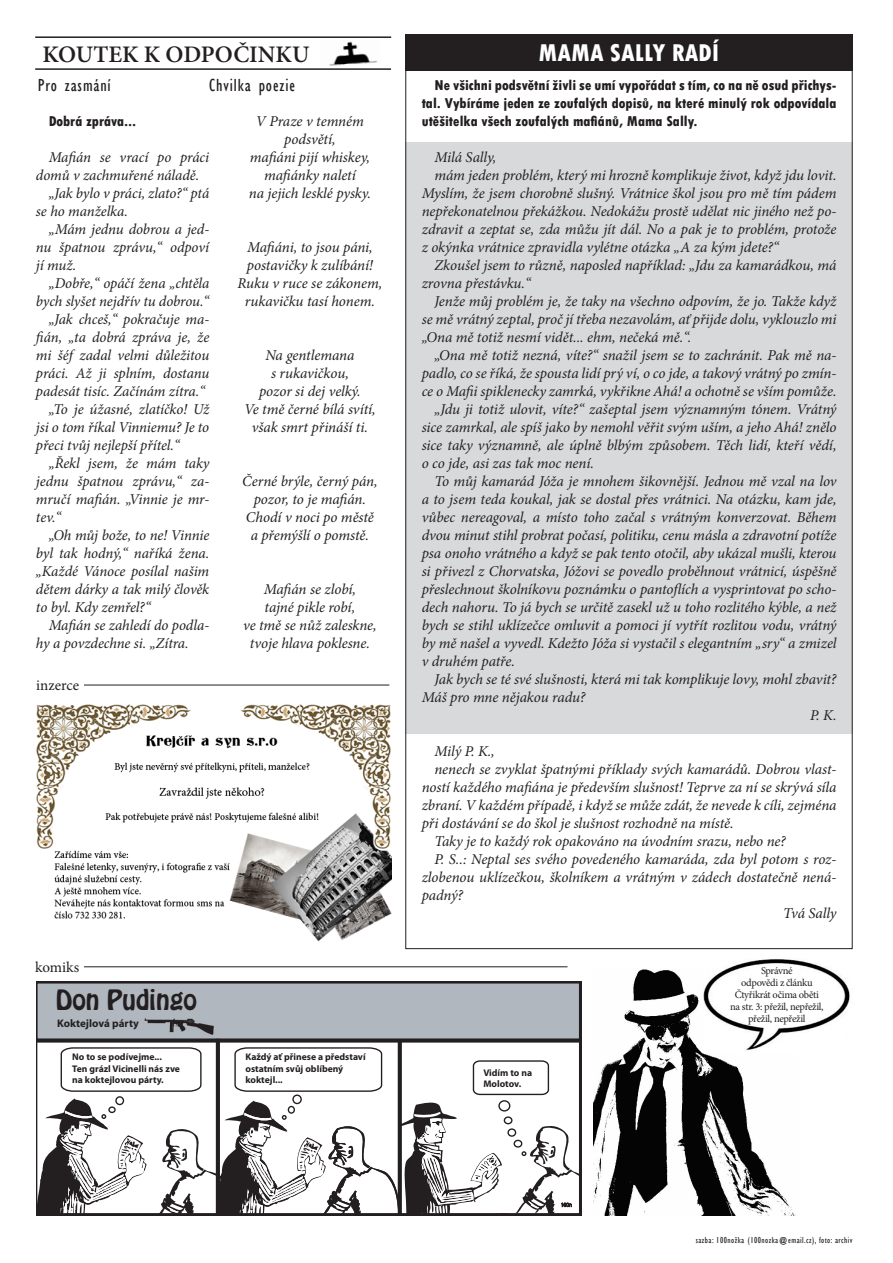
<style>
.page{position:relative;width:893px;height:1263px;background:#fff}
.page>*{position:absolute;margin:0;border:0;box-sizing:border-box;transform-origin:0 0}
.TW_CEN_MT_-_bez_mříž{font:800 condensed 25.5px "Tw Cen";color:#fff}
.t1{font:24.75px "Hobo Std";color:#231f20}
.Elephant{font:600 23.7px "Minion Pro";color:#231f20}
.text_10_-_bez_mřížky{font:condensed 18px "Gill Sans";letter-spacing:.05em;color:#231f20}
.text_10{font:italic 15px/18px "Minion Pro";letter-spacing:-.005em;color:#231f20;text-align:justify}
.text_10-2{font:800 condensed 15px/18px "Tw Cen";color:#231f20;text-align:justify}
.text_10_-_bez_mřížky-2{font:15px "Minion Pro";color:#231f20}
.t2{font:700 10.95px "Myriad Pro";color:#231f20}
.text_10_-_bez_mřížky-3{font:10.5px/12px "Minion Pro";letter-spacing:-.03em;color:#231f20;text-align:center}
.t3{font:700 9.6px/11.6px "Myriad Pro";color:#231f20}
.text_10_-_bez_mřížky-4{font:condensed 9px "Gill Sans";letter-spacing:.05em;color:#231f20}
</style>
<div class="page">
<img style="left:593px;top:969px;width:201px;height:246px">
<img style="left:703px;top:959px;width:147px;height:94px">
<div style="left:405px;top:142px;width:448px;height:591px;background:#d8d9db"></div>
<svg style="left:36px;top:981px;width:545px;height:234px"></svg>
<div style="left:405px;top:34px;width:448px;height:36px;background:#231f20"></div>
<hr style="left:84px;top:966px;width:483px;height:1px;background:#231f20">
<hr style="left:84px;top:685px;width:305px;height:1px;background:#231f20">
<hr style="left:35px;top:36px;width:356px;height:2px;background:#231f20">
<hr style="left:35px;top:68px;width:356px;height:2px;background:#231f20">
<img style="left:329px;top:41px;width:48px;height:25px">
<img style="left:36px;top:704px;width:356px;height:238px">
<p class="Elephant" style="left:43px;top:38px;width:268px">KOUTEK K ODPOČINKU</p>
<p class="text_10_-_bez_mřížky" style="left:209px;top:75px;width:87px">Chvilka poezie</p>
<p class="text_10" style="left:256px;top:112px;width:109px">V Praze v temném</p>
<p class="text_10" style="left:284px;top:130px;width:53px">podsvětí,</p>
<p class="text_10" style="left:250px;top:148px;width:122px">mafiáni pijí whiskey,</p>
<p class="text_10" style="left:264px;top:166px;width:93px">mafiánky naletí</p>
<p class="text_10" style="left:249px;top:184px;width:124px">na jejich lesklé pysky.</p>
<p class="text_10" style="left:247px;top:238px;width:127px">Mafiáni, to jsou páni,</p>
<p class="text_10" style="left:247px;top:256px;width:128px">postavičky k zulíbání!</p>
<p class="text_10" style="left:238px;top:274px;width:146px">Ruku v ruce se zákonem,</p>
<p class="text_10" style="left:245px;top:292px;width:132px">rukavičku tasí honem.</p>
<p class="text_10_-_bez_mřížky" style="left:38px;top:75px;width:75px">Pro zasmání</p>
<p class="text_10-2" style="left:49px;top:112px;width:89px">Dobrá zpráva...</p>
<p class="text_10" style="left:36px;top:148px;width:175px;text-indent:13px">Mafián se vrací po práci domů v zachmuřené náladě.</p>
<p class="text_10" style="left:36px;top:184px;width:175px;text-indent:13px">„Jak bylo v práci, zlato?“ ptá se ho manželka.</p>
<p class="text_10" style="left:36px;top:220px;width:175px;text-indent:13px">„Mám jednu dobrou a jed&shy;nu špatnou zprávu,“ odpoví jí muž.</p>
<p class="text_10" style="left:36px;top:274px;width:175px;text-align:right">„Dobře,“ opáčí žena „chtěla bych slyšet nejdřív tu dobrou.“</p>
<p class="text_10" style="left:36px;top:310px;width:175px;text-indent:13px">„Jak chceš,“ pokračuje ma&shy;fián, „ta dobrá zpráva je, že mi šéf zadal velmi důležitou práci. Až ji splním, dostanu padesát tisíc. Začínám zítra.“</p>
<p class="text_10" style="left:36px;top:400px;width:175px;text-indent:13px">„To je úžasné, zlatíčko! Už jsi o tom říkal Vinniemu? Je to přeci tvůj nejlepší přítel.“</p>
<p class="text_10" style="left:36px;top:454px;width:175px;text-indent:13px">„Řekl jsem, že mám taky jednu špatnou zprávu,“ za&shy;mručí mafián. „Vinnie je mr&shy;tev.“</p>
<p class="text_10" style="left:36px;top:526px;width:175px;text-indent:13px">„Oh můj bože, to ne! Vinnie byl tak hodný,“ naříká žena. „Každé Vánoce posílal našim dětem dárky a tak milý člověk to byl. Kdy zemřel?“</p>
<p class="text_10" style="left:36px;top:616px;width:175px;text-indent:13px">Mafián se zahledí do podla&shy;hy a povzdechne si. „Zítra.</p>
<p class="text_10" style="left:265px;top:346px;width:91px">Na gentlemana</p>
<p class="text_10" style="left:271px;top:364px;width:79px">s rukavičkou,</p>
<p class="text_10" style="left:259px;top:382px;width:103px">pozor si dej velký.</p>
<p class="text_10" style="left:244px;top:400px;width:133px">Ve tmě černé bílá svítí,</p>
<p class="text_10" style="left:252px;top:418px;width:118px">však smrt přináší ti.</p>
<p class="text_10" style="left:242px;top:472px;width:137px">Černé brýle, černý pán,</p>
<p class="text_10" style="left:254px;top:490px;width:114px">pozor, to je mafián.</p>
<p class="text_10" style="left:246px;top:508px;width:129px">Chodí v noci po městě</p>
<p class="text_10" style="left:251px;top:526px;width:120px">a přemýšlí o pomstě.</p>
<p class="text_10" style="left:264px;top:580px;width:94px">Mafián se zlobí,</p>
<p class="text_10" style="left:265px;top:598px;width:92px">tajné pikle robí,</p>
<p class="text_10" style="left:243px;top:616px;width:135px">ve tmě se nůž zaleskne,</p>
<p class="text_10" style="left:250px;top:634px;width:122px">tvoje hlava poklesne.</p>
<p class="text_10_-_bez_mřížky-2" style="left:36px;top:676px;width:44px">inzerce</p>
<p class="text_10_-_bez_mřížky-2" style="left:35px;top:957px;width:46px">komiks</p>
<p class="t1" style="left:56px;top:983px;width:142px">Don Pudingo</p>
<p class="t2" style="left:57px;top:1016px;width:83px">Koktejlová párty</p>
<p class="t3" style="left:72px;top:1051px;width:109px">No to se podívejme...<br>Ten grázl Vicinelli nás zve na koktejlovou párty.</p>
<p class="t3" style="left:245px;top:1051px;width:122px">Každý ať přinese a představí ostatním svůj oblíbený koktejl...</p>
<p class="TW_CEN_MT_-_bez_mříž" style="left:539px;top:38px;width:182px">MAMA SALLY RADÍ</p>
<p class="text_10-2" style="left:422px;top:76px;width:416px;text-indent:13px">Ne všichni podsvětní živli se umí vypořádat s tím, co na ně osud přichys&shy;tal. Vybíráme jeden ze zoufalých dopisů, na které minulý rok odpovídala utěšitelka všech zoufalých mafiánů, Mama Sally.</p>
<p class="text_10" style="left:434px;top:148px;width:63px">Milá Sally,</p>
<p class="text_10" style="left:422px;top:166px;width:416px;text-indent:13px">mám jeden problém, který mi hrozně komplikuje život, když jdu lovit.<br>Myslím, že jsem chorobně slušný. Vrátnice škol jsou pro mě tím pádem nepřekonatelnou překážkou. Nedokážu prostě udělat nic jiného než po&shy;zdravit a zeptat se, zda můžu jít dál. No a pak je to problém, protože z okýnka vrátnice zpravidla vylétne otázka „A za kým jdete?“</p>
<p class="text_10" style="left:422px;top:256px;width:416px;text-indent:13px">Zkoušel jsem to různě, naposled například: „Jdu za kamarádkou, má zrovna přestávku.“</p>
<p class="text_10" style="left:422px;top:292px;width:416px;text-indent:13px">Jenže můj problém je, že taky na všechno odpovím, že jo. Takže když se mě vrátný zeptal, proč jí třeba nezavolám, ať přijde dolu, vyklouzlo mi „Ona mě totiž nesmí vidět... ehm, nečeká mě.“.</p>
<p class="text_10" style="left:422px;top:346px;width:416px;text-indent:13px">„Ona mě totiž nezná, víte?“ snažil jsem se to zachránit. Pak mě na&shy;padlo, co se říká, že spousta lidí prý ví, o co jde, a takový vrátný po zmín&shy;ce o Mafii spiklenecky zamrká, vykřikne Ahá! a ochotně se vším pomůže.</p>
<p class="text_10" style="left:422px;top:400px;width:416px;text-indent:13px">„Jdu ji totiž ulovit, víte?“ zašeptal jsem významným tónem. Vrátný sice zamrkal, ale spíš jako by nemohl věřit svým uším, a jeho Ahá! znělo sice taky významně, ale úplně blbým způsobem. Těch lidí, kteří vědí, o co jde, asi zas tak moc není.</p>
<p class="text_10" style="left:422px;top:472px;width:416px;text-indent:13px">To můj kamarád Jóža je mnohem šikovnější. Jednou mě vzal na lov a to jsem teda koukal, jak se dostal přes vrátnici. Na otázku, kam jde, vůbec nereagoval, a místo toho začal s vrátným konverzovat. Během dvou minut stihl probrat počasí, politiku, cenu másla a zdravotní potíže psa onoho vrátného a když se pak tento otočil, aby ukázal mušli, kterou si přivezl z Chorvatska, Jóžovi se povedlo proběhnout vrátnicí, úspěšně přeslechnout školníkovu poznámku o pantoflích a vysprintovat po scho&shy;dech nahoru. To já bych se určitě zasekl už u toho rozlitého kýble, a než bych se stihl uklízečce omluvit a pomoci jí vytřít rozlitou vodu, vrátný by mě našel a vyvedl. Kdežto Jóža si vystačil s elegantním „sry“ a zmizel v druhém patře.</p>
<p class="text_10" style="left:422px;top:670px;width:416px;text-indent:13px">Jak bych se té své slušnosti, která mi tak komplikuje lovy, mohl zbavit?<br>Máš pro mne nějakou radu?</p>
<p class="text_10" style="left:810px;top:706px;width:28px">P. K.</p>
<p class="text_10" style="left:434px;top:742px;width:62px">Milý P. K.,</p>
<p class="text_10" style="left:422px;top:760px;width:416px;text-indent:13px">nenech se zvyklat špatnými příklady svých kamarádů. Dobrou vlast&shy;ností každého mafiána je především slušnost! Teprve za ní se skrývá síla zbraní. V každém případě, i když se může zdát, že nevede k cíli, zejména při dostávání se do škol je slušnost rozhodně na místě.</p>
<p class="text_10" style="left:434px;top:832px;width:353px">Taky je to každý rok opakováno na úvodním srazu, nebo ne?</p>
<p class="text_10" style="left:422px;top:850px;width:416px;text-indent:13px">P. S..: Neptal ses svého povedeného kamaráda, zda byl potom s roz&shy;zlobenou uklízečkou, školníkem a vrátným v zádech dostatečně nená&shy;padný?</p>
<p class="text_10" style="left:783px;top:904px;width:55px">Tvá Sally</p>
<p class="t3" style="left:483px;top:1066px;width:50px">Vidím to na<br>Molotov.</p>
<p class="text_10_-_bez_mřížky-3" style="left:761px;top:965px;width:33px">Správné</p>
<p class="text_10_-_bez_mřížky-3" style="left:741px;top:977px;width:73px">odpovědi z článku</p>
<p class="text_10_-_bez_mřížky-3" style="left:735px;top:989px;width:86px">Čtyřikrát očima oběti</p>
<p class="text_10_-_bez_mřížky-3" style="left:730px;top:1001px;width:95px">na str. 3: přežil, nepřežil, přežil, nepřežil</p>
<p class="text_10_-_bez_mřížky-4" style="left:696px;top:1235px;width:158px">sazba: 100nožka (100nozka@email.cz), foto: archiv</p>
</div>
